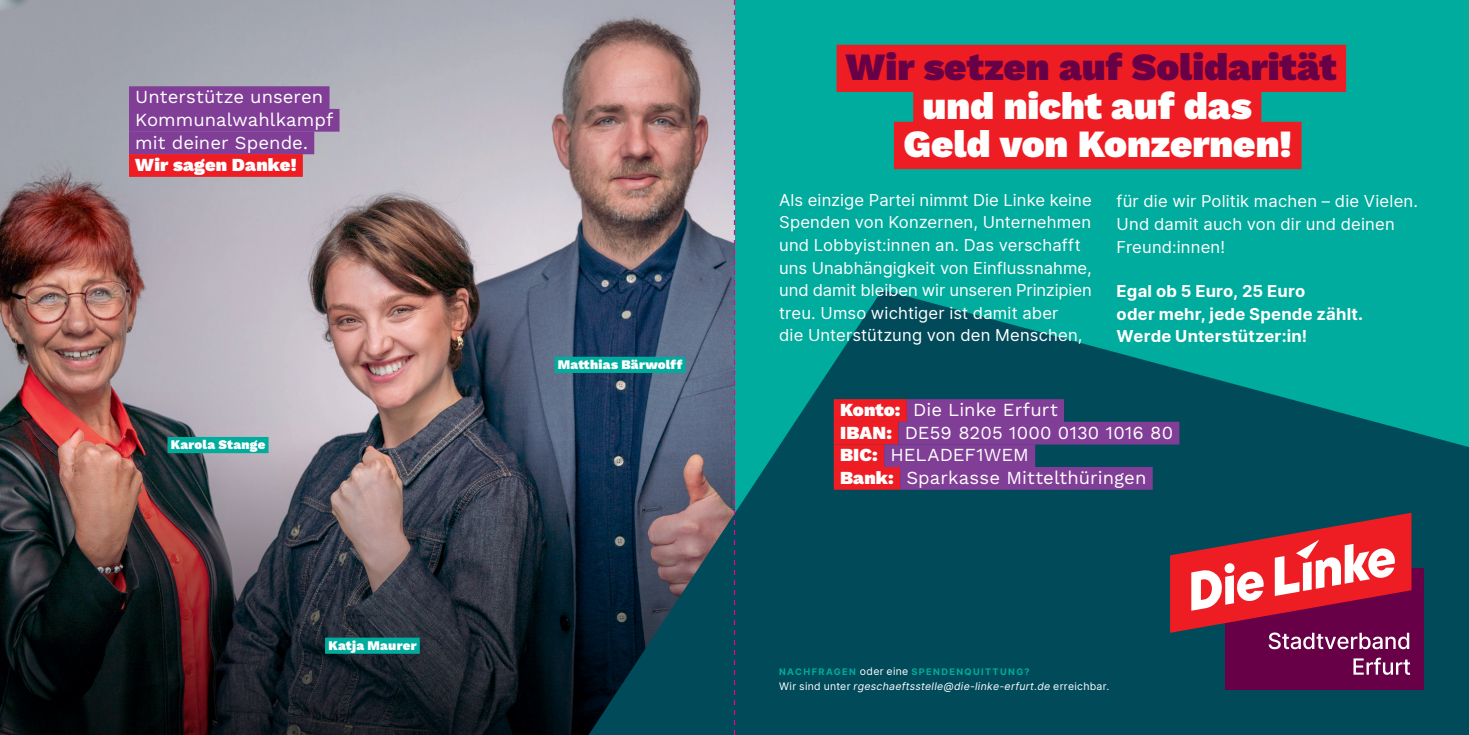
<style>
.page{position:relative;width:1469px;height:735px;background:#fff}
.page>*{position:absolute;margin:0;border:0;box-sizing:border-box;transform-origin:0 0}
.t1{font:900 38.5px/38.5px "Work Sans";color:#fff;text-align:center}
.t2{font:900 38.5px "Work Sans";color:#670046}
.t3{font:18.38px/22.6px "Work Sans";letter-spacing:.005em;color:#fff}
.t4{font:900 18.38px "Work Sans";letter-spacing:.01em;color:#fff}
.t5{font:16.62px/22.6px "Inter";letter-spacing:.01em;color:#fff}
.t6{font:700 16.62px/22.6px "Inter";letter-spacing:.015em;color:#fff}
.t7{font:900 13.12px "Work Sans";letter-spacing:.02em;color:#fff}
.t8{font:italic 10.5px "Inter";letter-spacing:.03em;color:#fff}
.t9{font:700 9.1px "Inter";letter-spacing:.15em;color:#00ac9d}
.s1{font-weight:900}
.s2{font-weight:400;font-size:10.5px;color:#fff}
.s3{font-style:normal}
</style>
<div class="page">
<div style="left:0;top:0;width:1468px;height:734px;background:#00ac9d"></div>
<img style="left:0;top:0;width:734px;height:734px">
<svg style="left:588px;top:289px;width:880px;height:445px;fill:#004a5a"></svg>
<div style="left:1225px;top:568px;width:199px;height:121px;background:#670046"></div>
<svg style="left:1353px;top:657px;width:57px;height:17px"></svg>
<svg style="left:1170px;top:512px;width:241px;height:137px"></svg>
<div style="left:836px;top:45px;width:510px;height:47px;background:#ee1d23"></div>
<div style="left:913px;top:83px;width:348px;height:47px;background:#ee1d23"></div>
<div style="left:894px;top:122px;width:407px;height:47px;background:#ee1d23"></div>
<div style="left:129px;top:86px;width:200px;height:23px;background:#813e97"></div>
<div style="left:129px;top:109px;width:210px;height:23px;background:#813e97"></div>
<div style="left:129px;top:131px;width:185px;height:23px;background:#813e97"></div>
<div style="left:129px;top:154px;width:174px;height:23px;background:#ee1d23"></div>
<div style="left:833px;top:399px;width:73px;height:22px;background:#ee1d23"></div>
<div style="left:906px;top:399px;width:158px;height:22px;background:#813e97"></div>
<div style="left:833px;top:421px;width:65px;height:23px;background:#ee1d23"></div>
<div style="left:898px;top:421px;width:281px;height:23px;background:#813e97"></div>
<div style="left:833px;top:444px;width:51px;height:23px;background:#ee1d23"></div>
<div style="left:884px;top:444px;width:151px;height:23px;background:#813e97"></div>
<div style="left:833px;top:466px;width:67px;height:23px;background:#ee1d23"></div>
<div style="left:900px;top:466px;width:252px;height:23px;background:#813e97"></div>
<div style="left:554px;top:356px;width:131px;height:17px;background:#00ac9d"></div>
<div style="left:325px;top:637px;width:95px;height:16px;background:#00ac9d"></div>
<div style="left:167px;top:436px;width:101px;height:17px;background:#00ac9d"></div>
<svg style="left:734px;top:0;width:1px;height:734px"></svg>
<p class="t3" style="left:135px;top:87px;width:199px">Unterstütze unseren<br>Kommunalwahlkampf mit deiner Spende.</p>
<p class="t4" style="left:135px;top:154px;width:163px">Wir sagen Danke!</p>
<p class="t7" style="left:171px;top:437px;width:96px">Karola Stange</p>
<p class="t7" style="left:328px;top:637px;width:90px">Katja Maurer</p>
<p class="t7" style="left:558px;top:356px;width:126px">Matthias Bärwolff</p>
<h1 class="t2" style="left:846px;top:45px;width:492px">Wir setzen auf Solidarität</h1>
<h1 class="t1" style="left:903px;top:88px;width:390px">und nicht auf das<br>Geld von Konzernen!</h1>
<p class="t5" style="left:779px;top:188px;width:314px">Als einzige Partei nimmt Die Linke keine Spenden von Konzernen, Unternehmen und Lobbyist:innen an. Das verschafft uns Unabhängigkeit von Einflussnahme, und damit bleiben wir unseren Prinzipien treu. Umso wichtiger ist damit aber<br>die Unterstützung von den Menschen,</p>
<p class="t5" style="left:1116px;top:190px;width:303px">für die wir Politik machen – die Vielen.<br>Und damit auch von dir und deinen<br>Freund:innen!</p>
<p class="t6" style="left:1116px;top:279px;width:248px">Egal ob 5 Euro, 25 Euro<br>oder mehr, jede Spende zählt.<br>Werde Unterstützer:in!</p>
<p class="t3" style="left:840px;top:399px;width:334px"><span class="s1">Konto:</span> Die Linke Erfurt<br><span class="s1">IBAN:</span> DE59 8205 1000 0130 1016 80<br><span class="s1">BIC:</span> HELADEF1WEM<br><span class="s1">Bank:</span> Sparkasse Mittelthüringen</p>
<p class="t9" style="left:779px;top:665px;width:252px">NACHFRAGEN <span class="s2">oder eine</span> SPENDENQUITTUNG?</p>
<p class="t8" style="left:779px;top:678px;width:332px"><span class="s3">Wir sind unter</span> rgeschaeftsstelle@die-linke-erfurt.de <span class="s3">erreichbar.</span></p>
</div>
